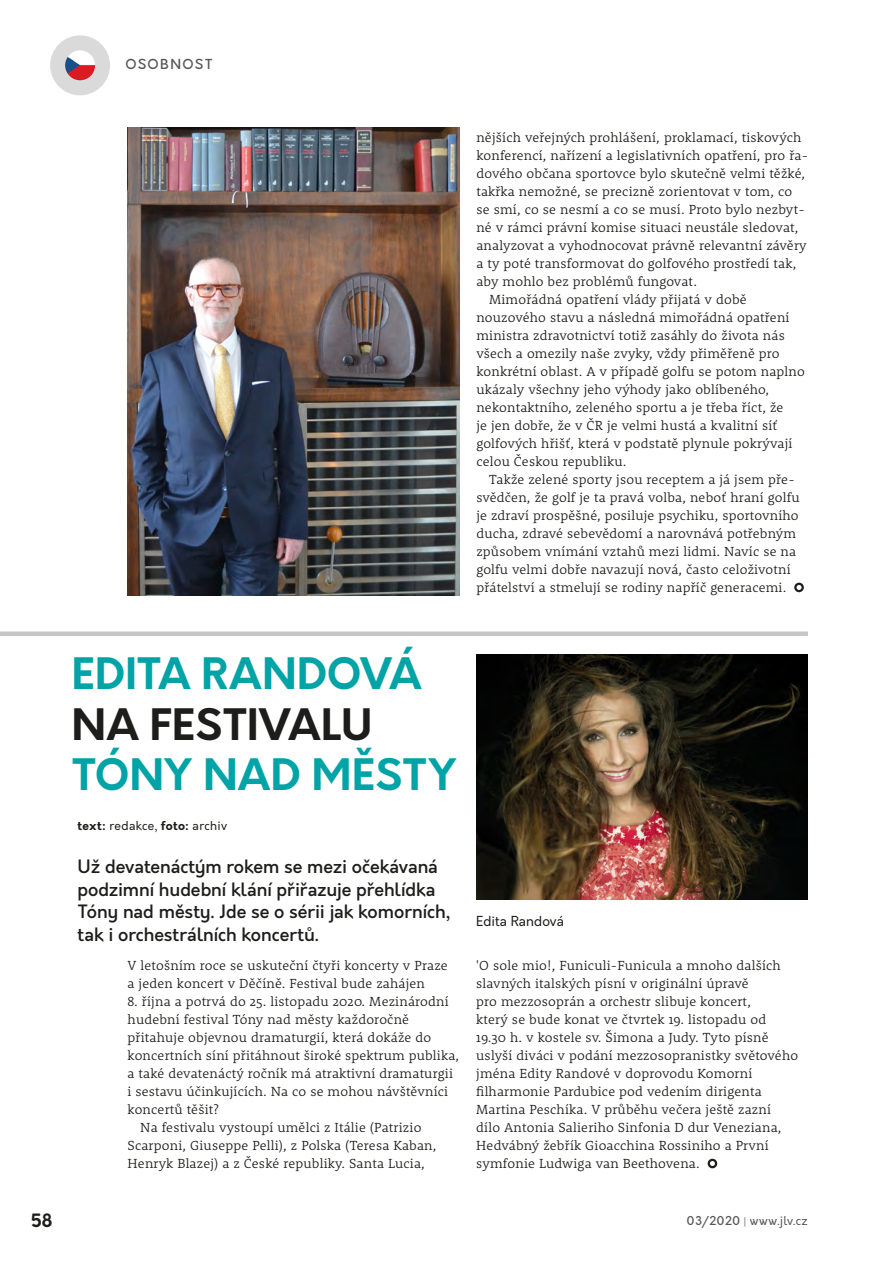
<style>
.page{position:relative;width:893px;height:1263px;background:#fff}
.page>*{position:absolute;margin:0;border:0;box-sizing:border-box;transform-origin:0 0}
.t1{font:700 42.3px/50.7px "Orkney";letter-spacing:.005em;color:#00a3a6}
.t2{font:500 18px/22.5px "Orkney";color:#1d1d1b}
.t3{font:700 18px "Orkney";color:#1d1d1b}
.text_zakladni{font:300 13.5px/18px "Rooney";letter-spacing:.015em;color:#1d1d1b}
.popis_foto_cze{font:13.5px "Orkney";letter-spacing:.005em;color:#1d1d1b}
.t4{font:500 13.5px "Orkney";letter-spacing:.105em;color:#575756}
.t5{font:12px "Orkney";letter-spacing:.025em;color:#1d1d1b}
.t6{font:12px "Orkney";letter-spacing:.03em;color:#575756}
.s1{color:#1d1d1b}
.s2{font-weight:700}
.s3{font-weight:500}
.s4{font-size:10.5px}
</style>
<div class="page">
<div style="left:708px;top:1159px;width:9px;height:9px;border:2px solid #1d1d1b;border-radius:50%"></div>
<div style="left:0;top:631px;width:808px;height:5px;background:#c6c6c6"></div>
<img style="left:476px;top:655px;width:332px;height:244px">
<div style="left:794px;top:583px;width:10px;height:9px;border:2px solid #1d1d1b;border-radius:50%"></div>
<img style="left:128px;top:128px;width:331px;height:467px">
<img style="left:66px;top:51px;width:28px;height:28px">
<div style="left:50px;top:35px;width:60px;height:60px;border:15px solid #dadada;border-radius:50%"></div>
<p class="t4" style="left:126px;top:55px;width:89px">OSOBNOST</p>
<p class="text_zakladni" style="left:476px;top:128px;width:333px">nějších veřejných prohlášení, proklamací, tiskových konferencí, nařízení a legislativních opatření, pro řa&shy;dového občana sportovce bylo skutečně velmi těžké, takřka nemožné, se precizně zorientovat v tom, co se smí, co se nesmí a co se musí. Proto bylo nezbyt&shy;né v rámci právní komise situaci neustále sledovat, analyzovat a vyhodnocovat právně relevantní závěry a ty poté transformovat do golfového prostředí tak, aby mohlo bez problémů fungovat.</p>
<p class="text_zakladni" style="left:476px;top:290px;width:330px;text-indent:13px">Mimořádná opatření vlády přijatá v době nouzového stavu a následná mimořádná opatření ministra zdravotnictví totiž zasáhly do života nás všech a omezily naše zvyky, vždy přiměřeně pro konkrétní oblast. A v případě golfu se potom naplno ukázaly všechny jeho výhody jako oblíbeného, nekontaktního, zeleného sportu a je třeba říct, že<br>je jen dobře, že v ČR je velmi hustá a kvalitní síť golfových hřišť, která v podstatě plynule pokrývají celou Českou republiku.</p>
<p class="text_zakladni" style="left:476px;top:470px;width:325px;text-indent:13px">Takže zelené sporty jsou receptem a já jsem pře&shy;svědčen, že golf je ta pravá volba, neboť hraní golfu je zdraví prospěšné, posiluje psychiku, sportovního ducha, zdravé sebevědomí a narovnává potřebným způsobem vnímání vztahů mezi lidmi. Navíc se na golfu velmi dobře navazují nová, často celoživotní přátelství a stmelují se rodiny napříč generacemi.</p>
<p class="t1" style="left:72px;top:649px;width:386px">EDITA RANDOVÁ<br><span class="s1">NA FESTIVALU<br></span>TÓNY NAD MĚSTY</p>
<p class="t5" style="left:78px;top:817px;width:151px"><span class="s2">text:</span> redakce, <span class="s2">foto:</span> archiv</p>
<p class="t2" style="left:78px;top:856px;width:374px">Už devatenáctým rokem se mezi očekávaná podzimní hudební klání přiřazuje přehlídka Tóny nad městy. Jde se o sérii jak komorních, tak i orchestrálních koncertů.</p>
<p class="text_zakladni" style="left:128px;top:956px;width:322px">V letošním roce se uskuteční čtyři koncerty v Praze a jeden koncert v Děčíně. Festival bude zahájen</p>
<p class="text_zakladni" style="left:128px;top:992px;width:333px">8. října a potrvá do 25. listopadu 2020. Mezinárodní hudební festival Tóny nad městy každoročně přitahuje objevnou dramaturgií, která dokáže do koncertních síní přitáhnout široké spektrum publika, a také devatenáctý ročník má atraktivní dramaturgii i sestavu účinkujících. Na co se mohou návštěvníci koncertů těšit?</p>
<p class="text_zakladni" style="left:128px;top:1118px;width:310px;text-indent:13px">Na festivalu vystoupí umělci z Itálie (Patrizio<br>Scarponi, Giuseppe Pelli), z Polska (Teresa Kaban,<br>Henryk Blazej) a z České republiky. Santa Lucia,</p>
<p class="popis_foto_cze" style="left:476px;top:912px;width:89px">Edita Randová</p>
<p class="text_zakladni" style="left:476px;top:956px;width:323px">'O sole mio!, Funiculi-Funicula a mnoho dalších slavných italských písní v originální úpravě<br>pro mezzosoprán a orchestr slibuje koncert,<br>který se bude konat ve čtvrtek 19. listopadu od 19.30 h. v kostele sv. Šimona a Judy. Tyto písně uslyší diváci v podání mezzosopranistky světového jména Edity Randové v doprovodu Komorní filharmonie Pardubice pod vedením dirigenta Martina Peschíka. V průběhu večera ještě zazní dílo Antonia Salieriho Sinfonia D dur Veneziana, Hedvábný žebřík Gioacchina Rossiniho a První symfonie Ludwiga van Beethovena.</p>
<p class="t3" style="left:31px;top:1208px;width:23px">58</p>
<p class="t6" style="left:687px;top:1213px;width:123px"><span class="s3">03/2020</span> <span class="s4">|</span> www.jlv.cz</p>
</div>
